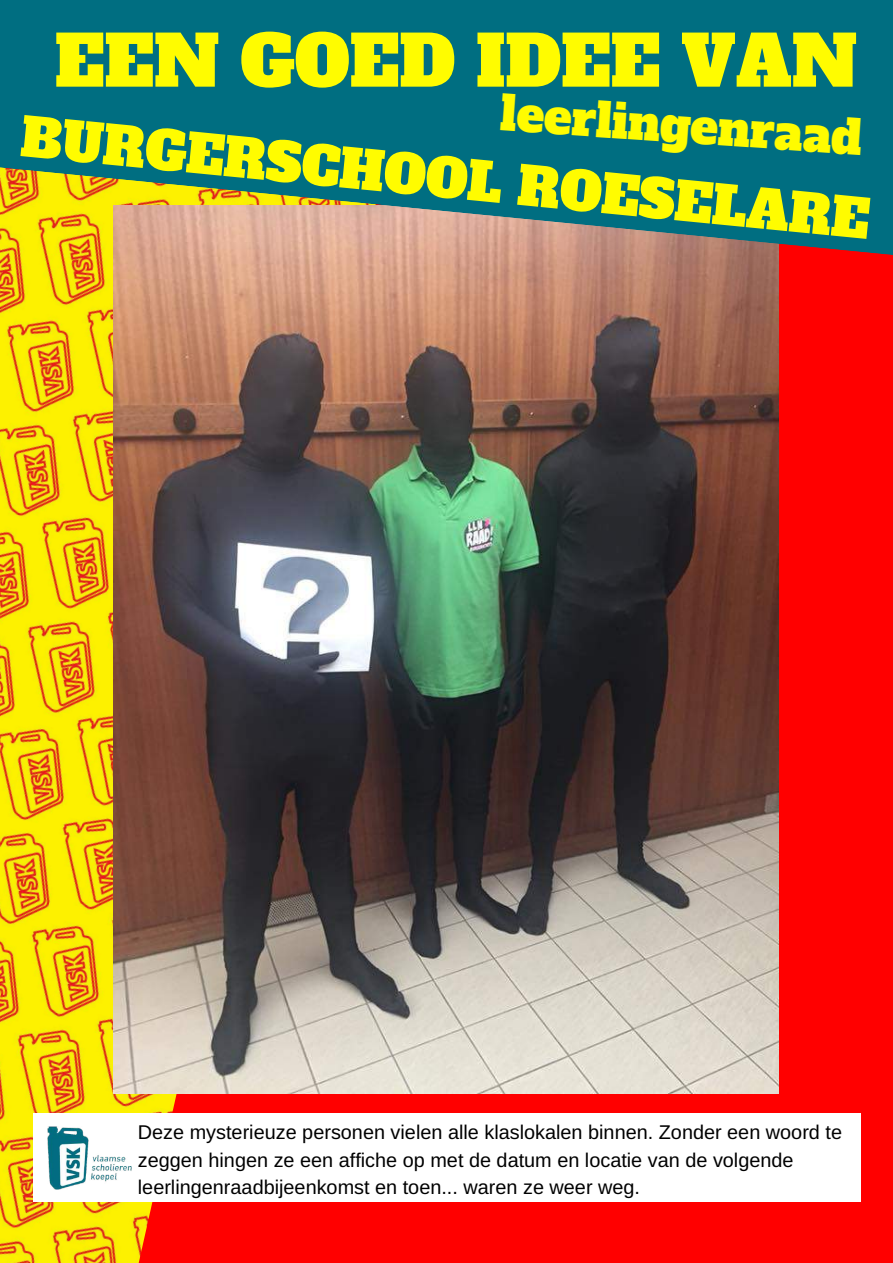
<style>
.page{position:relative;width:893px;height:1263px;background:#f00}
.page>*{position:absolute;margin:0;border:0;box-sizing:border-box;transform-origin:0 0}
.t1{font:69.53px "Alfa Slab One";color:#fffc00}
.t2{font:52.95px "Alfa Slab One";color:#fffc00}
.t3{font:46.35px "Alfa Slab One";color:#fffc00}
.t4{font:19.88px/27.6px "Arimo";color:#000}
</style>
<div class="page">
<img style="left:0;top:255px;width:377px;height:1008px">
<img style="left:114px;top:255px;width:664px;height:838px">
<svg style="left:0;top:0;width:893px;height:255px;background:#26797b"></svg>
<div style="left:33px;top:1114px;width:828px;height:88px;background:#fff"></div>
<img style="left:47px;top:1126px;width:84px;height:63px">
<h1 class="t1" style="left:55px;top:15px;width:804px">EEN GOED IDEE VAN</h1>
<h2 class="t2" style="left:25px;top:98px;width:853px;rotate:6deg">BURGERSCHOOL ROESELARE</h2>
<h3 class="t3" style="left:503px;top:82px;width:364px;rotate:4deg">leerlingenraad</h3>
<p class="t4" style="left:138px;top:1118px;width:706px">Deze mysterieuze personen vielen alle klaslokalen binnen. Zonder een woord te zeggen hingen ze een affiche op met de datum en locatie van de volgende leerlingenraadbijeenkomst en toen... waren ze weer weg.</p>
</div>
